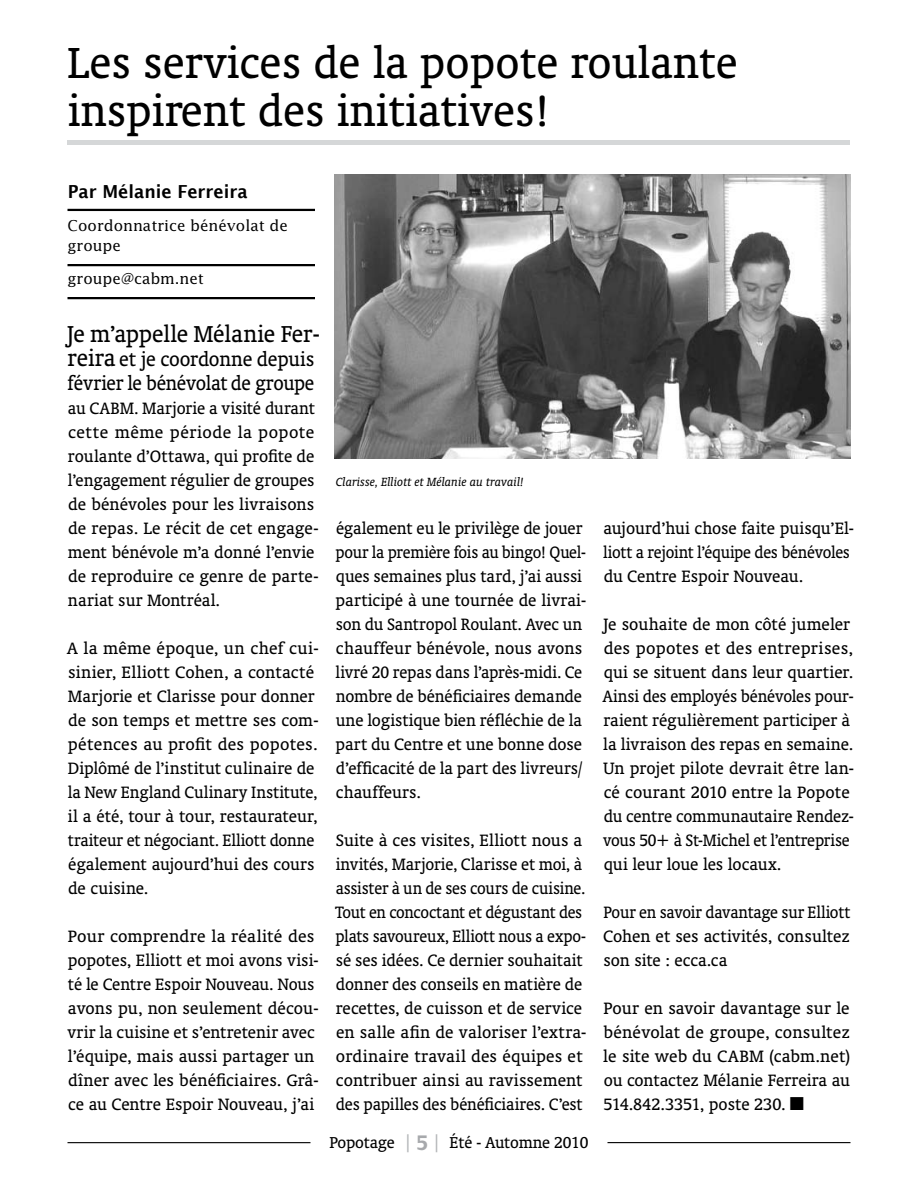
<style>
.page{position:relative;width:918px;height:1188px;background:#fff}
.page>*{position:absolute;margin:0;border:0;box-sizing:border-box;transform-origin:0 0}
.t1{font:49.5px/48px "Oranda BT";color:#000}
.t2{font:26.25px "Oranda BT";letter-spacing:-.01em;color:#000}
.t3{font:22.5px/24px "Oranda BT";letter-spacing:-.01em;color:#000}
.t4{font:18.75px/24px "Oranda BT";color:#000}
.t5{font:18.75px/24px "Oranda BT";color:#000;text-align:justify;scale:.95 1}
.t6{font:18px "Oranda BT";letter-spacing:-.01em;color:#000}
.t7{font:600 18px "Lucida Sans";color:#000}
.t8{font:15px/19.5px "Lucida";color:#000}
.t9{font:italic 13.5px "Oranda BT";color:#000}
.s1{font-size:26.25px}
.s2{color:#b1b4b6}
</style>
<div class="page">
<hr style="left:608px;top:1142px;width:242px;height:1px;background:#000">
<hr style="left:68px;top:1142px;width:242px;height:1px;background:#000">
<img style="left:335px;top:174px;width:515px;height:285px">
<div style="left:68px;top:140px;width:782px;height:5px;background:#d5d7d8"></div>
<hr style="left:68px;top:209px;width:247px;height:2px;background:#000">
<hr style="left:68px;top:264px;width:247px;height:2px;background:#000">
<hr style="left:68px;top:297px;width:247px;height:2px;background:#000">
<h1 class="t1" style="left:67px;top:38px;width:672px">Les services de la popote roulante inspirent des initiatives!</h1>
<p class="t7" style="left:68px;top:181px;width:181px">Par Mélanie Ferreira</p>
<p class="t8" style="left:68px;top:216px;width:222px">Coordonnatrice bénévolat de groupe</p>
<p class="t8" style="left:68px;top:268px;width:138px">groupe@cabm.net</p>
<h2 class="t2" style="left:67px;top:319px;width:255px">Je m’appelle Mélanie Fer-</h2>
<p class="t3" style="left:68px;top:347px;width:249px"><span class="s1">reira</span> et je coordonne depuis février le bénévolat de groupe</p>
<p class="t4" style="left:68px;top:396px;width:252px">au CABM. Marjorie a visité durant cette même période la popote roulante d’Ottawa, qui profite de l’engagement régulier de groupes de bénévoles pour les livraisons de repas. Le récit de cet engage&shy;ment bénévole m’a donné l’envie de reproduire ce genre de parte&shy;nariat sur Montréal.</p>
<p class="t4" style="left:67px;top:636px;width:253px">A la même époque, un chef cui&shy;sinier, Elliott Cohen, a contacté<br>Marjorie et Clarisse pour donner de son temps et mettre ses com&shy;pétences au profit des popotes.<br>Diplômé de l’institut culinaire de la New England Culinary Institute, il a été, tour à tour, restaurateur, traiteur et négociant. Elliott donne également aujourd’hui des cours de cuisine.</p>
<p class="t4" style="left:68px;top:924px;width:253px">Pour comprendre la réalité des popotes, Elliott et moi avons visi&shy;té le Centre Espoir Nouveau. Nous avons pu, non seulement décou&shy;vrir la cuisine et s’entretenir avec l’équipe, mais aussi partager un dîner avec les bénéficiaires. Grâ&shy;ce au Centre Espoir Nouveau, j’ai</p>
<p class="t9" style="left:336px;top:474px;width:189px">Clarisse, Elliott et Mélanie au travail!</p>
<p class="t4" style="left:336px;top:516px;width:252px">également eu le privilège de jouer pour la première fois au bingo! Quel&shy;ques semaines plus tard, j’ai aussi participé à une tournée de livrai&shy;son du Santropol Roulant. Avec un chauffeur bénévole, nous avons livré 20 repas dans l’après-midi. Ce nombre de bénéficiaires demande une logistique bien réfléchie de la part du Centre et une bonne dose d’efficacité de la part des livreurs/ chauffeurs.</p>
<p class="t4" style="left:335px;top:828px;width:253px">Suite à ces visites, Elliott nous a invités, Marjorie, Clarisse et moi, à assister à un de ses cours de cuisine.<br>Tout en concoctant et dégustant des plats savoureux, Elliott nous a expo&shy;sé ses idées. Ce dernier souhaitait donner des conseils en matière de recettes, de cuisson et de service en salle afin de valoriser l’extra&shy;ordinaire travail des équipes et contribuer ainsi au ravissement des papilles des bénéficiaires. C’est</p>
<p class="t6" style="left:330px;top:1132px;width:260px">Popotage <span class="s2">| |</span> Été - Automne 2010</p>
<p class="t4" style="left:603px;top:516px;width:252px">aujourd’hui chose faite puisqu’El&shy;liott a rejoint l’équipe des bénévoles du Centre Espoir Nouveau.</p>
<p class="t4" style="left:602px;top:612px;width:253px">Je souhaite de mon côté jumeler des popotes et des entreprises, qui se situent dans leur quartier.<br>Ainsi des employés bénévoles pour&shy;raient régulièrement participer à la livraison des repas en semaine.<br>Un projet pilote devrait être lan&shy;cé courant 2010 entre la Popote du centre communautaire Rendez&shy;vous 50+ à St-Michel et l’entreprise qui leur loue les locaux.</p>
<p class="t5" style="left:603px;top:900px;width:262px">Pour en savoir davantage sur Elliott Cohen et ses activités, consultez son site : ecca.ca</p>
<p class="t4" style="left:603px;top:996px;width:248px;text-align:justify">Pour en savoir davantage sur le bénévolat de groupe, consultez le site web du CABM (cabm.net) ou contactez Mélanie Ferreira au 514.842.3351, poste 230. ■</p>
</div>
